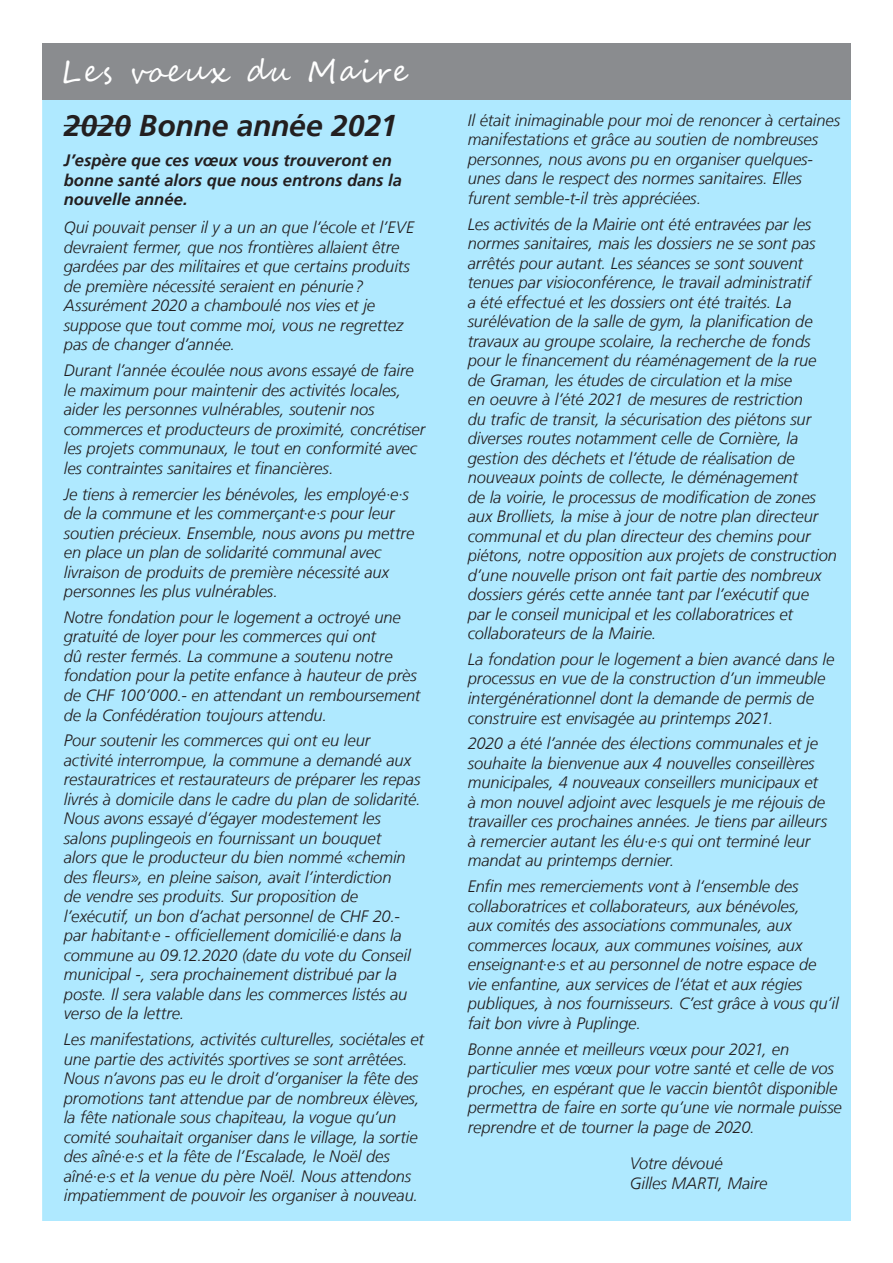
<style>
.page{position:relative;width:893px;height:1263px;background:#fff}
.page>*{position:absolute;margin:0;border:0;box-sizing:border-box;transform-origin:0 0}
.t1{font:italic 700 30px "Frutiger LT";letter-spacing:-.005em;color:#231f20}
.t2{font:30px "Segoe Script";letter-spacing:.07em;color:#fff}
.t3{font:italic 300 16.5px/19.5px "Frutiger LT";letter-spacing:-.005em;color:#231f20}
.t4{font:italic 700 16.5px/19.5px "Frutiger LT";color:#231f20}
</style>
<div class="page">
<hr style="left:64px;top:125px;width:67px;height:1px;background:#231f20">
<div style="left:42px;top:43px;width:808px;height:56px;background:#8a8c8f"></div>
<h1 class="t2" style="left:61px;top:47px;width:349px">Les voeux du Maire</h1>
<h1 class="t1" style="left:64px;top:108px;width:335px">2020 Bonne année 2021</h1>
<p class="t4" style="left:64px;top:151px;width:340px">J’espère que ces vœux vous trouveront en bonne santé alors que nous entrons dans la nouvelle année.</p>
<p class="t3" style="left:64px;top:218px;width:352px">Qui pouvait penser il y a un an que l’école et l’EVE devraient fermer, que nos frontières allaient être gardées par des militaires et que certains produits de première nécessité seraient en pénurie ?<br>Assurément 2020 a chamboulé nos vies et je suppose que tout comme moi, vous ne regrettez pas de changer d’année.</p>
<p class="t3" style="left:64px;top:361px;width:363px">Durant l’année écoulée nous avons essayé de faire le maximum pour maintenir des activités locales, aider les personnes vulnérables, soutenir nos commerces et producteurs de proximité, concrétiser les projets communaux, le tout en conformité avec les contraintes sanitaires et financières.</p>
<p class="t3" style="left:64px;top:484px;width:352px">Je tiens à remercier les bénévoles, les employé·e·s de la commune et les commerçant·e·s pour leur soutien précieux. Ensemble, nous avons pu mettre en place un plan de solidarité communal avec livraison de produits de première nécessité aux personnes les plus vulnérables.</p>
<p class="t3" style="left:64px;top:608px;width:358px">Notre fondation pour le logement a octroyé une gratuité de loyer pour les commerces qui ont<br>dû rester fermés. La commune a soutenu notre fondation pour la petite enfance à hauteur de près de CHF 100’000.- en attendant un remboursement de la Confédération toujours attendu.</p>
<p class="t3" style="left:64px;top:731px;width:358px">Pour soutenir les commerces qui ont eu leur activité interrompue, la commune a demandé aux restauratrices et restaurateurs de préparer les repas livrés à domicile dans le cadre du plan de solidarité.<br>Nous avons essayé d’égayer modestement les salons puplingeois en fournissant un bouquet<br>alors que le producteur du bien nommé «chemin des fleurs», en pleine saison, avait l’interdiction<br>de vendre ses produits. Sur proposition de l’exécutif, un bon d’achat personnel de CHF 20.- par habitant·e - officiellement domicilié·e dans la commune au 09.12.2020 (date du vote du Conseil municipal -, sera prochainement distribué par la poste. Il sera valable dans les commerces listés au verso de la lettre.</p>
<p class="t3" style="left:64px;top:1030px;width:362px">Les manifestations, activités culturelles, sociétales et une partie des activités sportives se sont arrêtées.<br>Nous n’avons pas eu le droit d’organiser la fête des promotions tant attendue par de nombreux élèves, la fête nationale sous chapiteau, la vogue qu’un comité souhaitait organiser dans le village, la sortie des aîné·e·s et la fête de l’Escalade, le Noël des aîné·e·s et la venue du père Noël. Nous attendons impatiemment de pouvoir les organiser à nouveau.</p>
<p class="t3" style="left:468px;top:110px;width:374px">Il était inimaginable pour moi de renoncer à certaines manifestations et grâce au soutien de nombreuses personnes, nous avons pu en organiser quelques&shy;unes dans le respect des normes sanitaires. Elles furent semble-t-il très appréciées.</p>
<p class="t3" style="left:468px;top:214px;width:371px">Les activités de la Mairie ont été entravées par les normes sanitaires, mais les dossiers ne se sont pas arrêtés pour autant. Les séances se sont souvent tenues par visioconférence, le travail administratif<br>a été effectué et les dossiers ont été traités. La surélévation de la salle de gym, la planification de travaux au groupe scolaire, la recherche de fonds pour le financement du réaménagement de la rue de Graman, les études de circulation et la mise<br>en oeuvre à l’été 2021 de mesures de restriction<br>du trafic de transit, la sécurisation des piétons sur diverses routes notamment celle de Cornière, la gestion des déchets et l’étude de réalisation de nouveaux points de collecte, le déménagement<br>de la voirie, le processus de modification de zones aux Brolliets, la mise à jour de notre plan directeur communal et du plan directeur des chemins pour piétons, notre opposition aux projets de construction d’une nouvelle prison ont fait partie des nombreux dossiers gérés cette année tant par l’exécutif que<br>par le conseil municipal et les collaboratrices et collaborateurs de la Mairie.</p>
<p class="t3" style="left:468px;top:650px;width:368px">La fondation pour le logement a bien avancé dans le processus en vue de la construction d’un immeuble intergénérationnel dont la demande de permis de construire est envisagée au printemps 2021.</p>
<p class="t3" style="left:468px;top:734px;width:361px">2020 a été l’année des élections communales et je souhaite la bienvenue aux 4 nouvelles conseillères municipales, 4 nouveaux conseillers municipaux et à mon nouvel adjoint avec lesquels je me réjouis de travailler ces prochaines années. Je tiens par ailleurs à remercier autant les élu·e·s qui ont terminé leur mandat au printemps dernier.</p>
<p class="t3" style="left:468px;top:877px;width:372px">Enfin mes remerciements vont à l‘ensemble des collaboratrices et collaborateurs, aux bénévoles,<br>aux comités des associations communales, aux commerces locaux, aux communes voisines, aux enseignant·e·s et au personnel de notre espace de vie enfantine, aux services de l’état et aux régies publiques, à nos fournisseurs. C’est grâce à vous qu’il fait bon vivre à Puplinge.</p>
<p class="t3" style="left:468px;top:1039px;width:376px">Bonne année et meilleurs vœux pour 2021, en particulier mes vœux pour votre santé et celle de vos proches, en espérant que le vaccin bientôt disponible permettra de faire en sorte qu’une vie normale puisse reprendre et de tourner la page de 2020.</p>
<p class="t3" style="left:630px;top:1154px;width:139px">Votre dévoué<br>Gilles MARTI, Maire</p>
</div>
